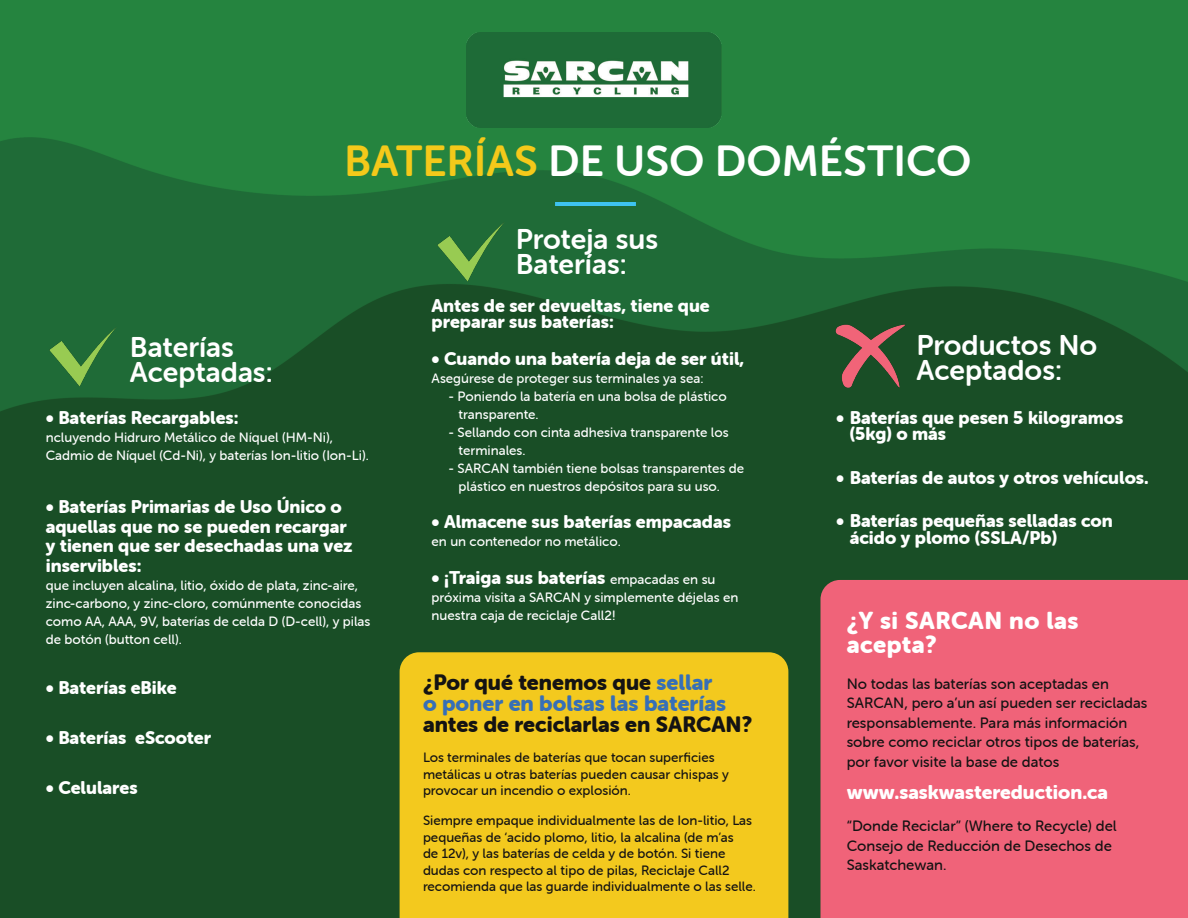
<style>
.page{position:relative;width:1188px;height:918px;background:#fff}
.page>*{position:absolute;margin:0;border:0;box-sizing:border-box;transform-origin:0 0}
.t1{font:43.5px "Museo Sans Rounded 700";color:#fff}
.t2{font:28.5px/25px "Museo Sans Rounded 700";color:#fff}
.t3{font:24px/24px "Museo Sans Rounded 900";letter-spacing:.02em;color:#fff}
.t4{font:21.75px/21px "Museo Sans Rounded 900";color:#141313}
.t5{font:19.5px "Museo Sans Rounded 900";color:#fff}
.t6{font:18px/16.5px "Museo Sans Rounded 900";color:#fff}
.t7{font:15px/19.5px "Museo Sans Rounded 500";color:#141313}
.t8{font:13.5px/18px "Museo Sans Rounded 500";color:#fff}
.t9{font:13.5px/16.5px "Museo Sans Rounded 500";color:#141313}
.s1{color:#f4c91a}
.s2{font-family:"Museo Sans Rounded 500";font-size:13.5px}
.s3{color:#366fb7}
</style>
<div class="page">
<img style="left:0;top:0;width:1188px;height:918px">
<div style="left:821px;top:580px;width:367px;height:338px;background:#f06379"></div>
<div style="left:400px;top:652px;width:388px;height:266px;background:#f3c91e"></div>
<img style="left:467px;top:32px;width:254px;height:95px">
<img style="left:21px;top:295px;width:123px;height:123px">
<img style="left:409px;top:190px;width:124px;height:123px">
<img style="left:820px;top:306px;width:100px;height:100px">
<img style="left:556px;top:203px;width:79px;height:3px">
<p class="t1" style="left:344px;top:137px;width:629px"><span class="s1">BATERÍAS</span> DE USO DOMÉSTICO</p>
<p class="t2" style="left:130px;top:334px;width:144px">Baterías<br>Aceptadas:</p>
<p class="t6" style="left:46px;top:409px;width:194px">• Baterías Recargables:</p>
<p class="t8" style="left:46px;top:428px;width:325px">ncluyendo Hidruro Metálico de Níquel (HM-Ni),<br>Cadmio de Níquel (Cd-Ni), y baterías Ion-litio (Ion-Li).</p>
<p class="t6" style="left:46px;top:497px;width:302px;line-height:19.5px">• Baterías Primarias de Uso Único o aquellas que no se pueden recargar</p>
<p class="t6" style="left:46px;top:536px;width:308px;line-height:19.5px">y tienen que ser desechadas una vez inservibles:</p>
<p class="t8" style="left:46px;top:576px;width:326px">que incluyen alcalina, litio, óxido de plata, zinc-aire, zinc-carbono, y zinc-cloro, comúnmente conocidas como AA, AAA, 9V, baterías de celda D (D-cell), y pilas de botón (button cell).</p>
<p class="t6" style="left:46px;top:679px;width:132px">• Baterías eBike</p>
<p class="t6" style="left:46px;top:730px;width:167px">• Baterías eScooter</p>
<p class="t6" style="left:46px;top:780px;width:93px">• Celulares</p>
<p class="t2" style="left:516px;top:227px;width:144px">Proteja sus<br>Baterías:</p>
<p class="t6" style="left:432px;top:297px;width:280px">Antes de ser devueltas, tiene que preparar sus baterías:</p>
<p class="t6" style="left:432px;top:351px;width:314px">• Cuando una batería deja de ser útil,</p>
<p class="t8" style="left:432px;top:370px;width:273px">Asegúrese de proteger sus terminales ya sea:</p>
<p class="t8" style="left:449px;top:388px;width:280px">- Poniendo la batería en una bolsa de plástico</p>
<p class="t8" style="left:459px;top:406px;width:82px">transparente.</p>
<p class="t8" style="left:459px;top:424px;width:272px;text-indent:-10px">- Sellando con cinta adhesiva transparente los terminales.</p>
<p class="t8" style="left:459px;top:460px;width:287px;text-indent:-10px">- SARCAN también tiene bolsas transparentes de plástico en nuestros depósitos para su uso.</p>
<p class="t6" style="left:432px;top:513px;width:301px">• Almacene sus baterías empacadas</p>
<p class="t8" style="left:432px;top:532px;width:191px">en un contenedor no metálico.</p>
<p class="t6" style="left:432px;top:570px;width:285px">• ¡Traiga sus baterías <span class="s2">empacadas en su</span></p>
<p class="t8" style="left:432px;top:589px;width:308px">próxima visita a SARCAN y simplemente déjelas en nuestra caja de reciclaje Call2!</p>
<p class="t4" style="left:423px;top:672px;width:331px">¿Por qué tenemos que <span class="s3">sellar<br>o poner en bolsas las baterías </span>antes de reciclarlas en SARCAN?</p>
<p class="t9" style="left:423px;top:749px;width:308px">Los terminales de baterías que tocan superficies metálicas u otras baterías pueden causar chispas y provocar un incendio o explosión.</p>
<p class="t9" style="left:423px;top:812px;width:334px">Siempre empaque individualmente las de Ion-litio, Las pequeñas de ‘acido plomo, litio, la alcalina (de m’as<br>de 12v), y las baterías de celda y de botón. Si tiene dudas con respecto al tipo de pilas, Reciclaje Call2 recomienda que las guarde individualmente o las selle.</p>
<p class="t2" style="left:917px;top:333px;width:182px">Productos No<br>Aceptados:</p>
<p class="t6" style="left:850px;top:409px;width:275px;text-indent:-14px">• Baterías que pesen 5 kilogramos (5kg) o más</p>
<p class="t6" style="left:836px;top:469px;width:314px">• Baterías de autos y otros vehículos.</p>
<p class="t6" style="left:850px;top:513px;width:264px;text-indent:-14px">• Baterías pequeñas selladas con ácido y plomo (SSLA/Pb)</p>
<p class="t3" style="left:847px;top:609px;width:233px">¿Y si SARCAN no las acepta?</p>
<p class="t7" style="left:847px;top:674px;width:302px">No todas las baterías son aceptadas en SARCAN, pero a’un así pueden ser recicladas responsablemente. Para más información sobre como reciclar otros tipos de baterías, por favor visite la base de datos</p>
<p class="t5" style="left:847px;top:781px;width:263px">www.saskwastereduction.ca</p>
<p class="t7" style="left:847px;top:816px;width:272px">“Donde Reciclar” (Where to Recycle) del<br>Consejo de Reducción de Desechos de<br>Saskatchewan.</p>
</div>
